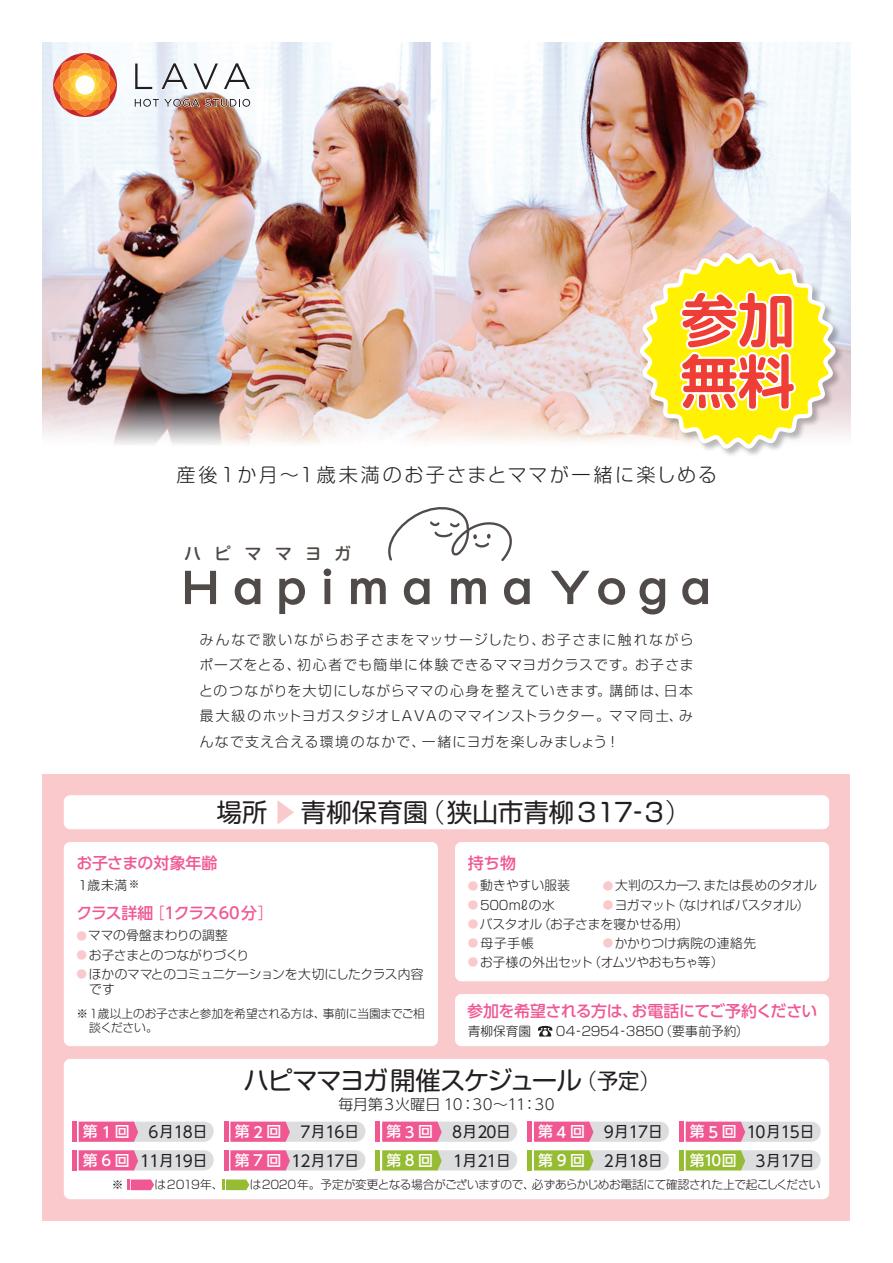
<style>
.page{position:relative;width:893px;height:1263px;background:#fff}
.page>*{position:absolute;margin:0;border:0;box-sizing:border-box;transform-origin:0 0}
.t1{font:25.5px "Soft Go Std";color:#231f20}
.t2{font:25.5px "Soft Go Std";letter-spacing:-.06em;color:#231f20}
.t3{font:300 19.2px "Soft Go Std";letter-spacing:.1em;color:#231f20}
.t4{font:500 16.95px "Soft Go Std";letter-spacing:.755em;color:#504a48}
.t5{font:500 15.9px "UD Shin Go Pr 6 N";letter-spacing:-.02em;color:#f05893}
.t6{font:15.9px "UD Shin Go C Oniz Pr 6 N";letter-spacing:-.06em;color:#231f20}
.t7{font:500 15.9px "UD Shin Go Pr 6 N";letter-spacing:-.075em;color:#f05893}
.t8{font:500 14.85px "UD Shin Go Pr 6 N";color:#fff}
.t9{font:300 14.85px "UD Shin Go Pr 6 N";letter-spacing:-.005em;color:#231f20}
.t10{font:300 13.8px/25.5px "Soft Go Std";letter-spacing:.075em;color:#231f20;text-align:justify}
.t11{font:300 12.75px/14.9px "Soft Go Std";letter-spacing:-.015em;color:#231f20}
.t12{font:300 12.75px "Soft Go Std";letter-spacing:-.035em;color:#231f20}
.t13{font:300 12.75px "Soft Go Std";letter-spacing:.005em;color:#231f20}
.t14{font:300 12.75px "Soft Go Std";letter-spacing:.03em;color:#231f20}
.t15{font:300 12.75px "Soft Go Std";letter-spacing:.01em;color:#231f20}
.t16{font:300 11.7px/13.8px "Soft Go Std";letter-spacing:-.03em;color:#231f20}
.t17{font:10.65px "UD Shin Go Pr 6 N";color:#231f20}
.s1{font-family:"Koz Go Pr 6 N";color:#f9c9cc}
.s2{font-weight:300}
.s3{font-size:10.65px;color:#f9c9cc}
.s4{font-weight:300;font-size:21.3px}
.s5{font-size:21.3px}
.s6{font-family:"UD Shin Go C Oniz Pr 6 N";font-weight:400;font-size:15.9px;color:#231f20}
.s7{font-family:"UD Shin Go C Oniz Pr 6 N";font-weight:400;color:#231f20}
.s8{font-family:"UD Shin Go Pr 6 N";font-weight:500;font-size:14.85px;color:#fff}
.s9{font-size:14.85px}
</style>
<div class="page">
<img style="left:43px;top:43px;width:807px;height:402px">
<div style="left:43px;top:774px;width:807px;height:446px;background:#f9c9cc"></div>
<div style="left:64px;top:795px;width:765px;height:34px;background:#fff;border-radius:6px"></div>
<div style="left:64px;top:1059px;width:765px;height:140px;background:#fff;border-radius:6px"></div>
<div style="left:64px;top:842px;width:374px;height:204px;background:#fff;border-radius:6px"></div>
<div style="left:455px;top:842px;width:374px;height:139px;background:#fff;border-radius:6px"></div>
<div style="left:455px;top:994px;width:374px;height:52px;background:#fff;border-radius:6px"></div>
<svg style="left:388px;top:507px;width:124px;height:54px"></svg>
<svg style="left:235px;top:578px;width:25px;height:27px"></svg>
<svg style="left:404px;top:578px;width:26px;height:27px"></svg>
<svg style="left:279px;top:578px;width:26px;height:36px"></svg>
<svg style="left:324px;top:568px;width:7px;height:36px"></svg>
<svg style="left:351px;top:578px;width:35px;height:26px"></svg>
<svg style="left:504px;top:578px;width:26px;height:27px"></svg>
<svg style="left:640px;top:578px;width:25px;height:36px"></svg>
<svg style="left:598px;top:578px;width:27px;height:27px"></svg>
<svg style="left:551px;top:571px;width:38px;height:33px"></svg>
<svg style="left:185px;top:571px;width:31px;height:33px"></svg>
<svg style="left:682px;top:578px;width:26px;height:27px"></svg>
<svg style="left:451px;top:578px;width:35px;height:26px"></svg>
<svg style="left:538px;top:1026px;width:14px;height:10px"></svg>
<img style="left:724px;top:251px;width:122px;height:204px">
<svg style="left:638px;top:250px;width:200px;height:202px"></svg>
<svg style="left:79px;top:1121px;width:135px;height:21px"></svg>
<div style="left:72px;top:1121px;width:5px;height:21px;background:#f05893"></div>
<svg style="left:230px;top:1121px;width:135px;height:21px"></svg>
<hr style="left:224px;top:1121px;width:4px;height:21px;background:#f05893">
<svg style="left:382px;top:1121px;width:135px;height:21px"></svg>
<hr style="left:376px;top:1121px;width:4px;height:21px;background:#f05893">
<svg style="left:534px;top:1121px;width:135px;height:21px"></svg>
<hr style="left:528px;top:1121px;width:4px;height:21px;background:#f05893">
<svg style="left:686px;top:1121px;width:135px;height:21px"></svg>
<div style="left:679px;top:1121px;width:5px;height:21px;background:#f05893"></div>
<svg style="left:79px;top:1150px;width:135px;height:20px"></svg>
<div style="left:72px;top:1150px;width:5px;height:20px;background:#f05893"></div>
<svg style="left:230px;top:1150px;width:135px;height:20px"></svg>
<hr style="left:224px;top:1150px;width:4px;height:20px;background:#f05893">
<svg style="left:382px;top:1150px;width:135px;height:20px"></svg>
<hr style="left:376px;top:1150px;width:4px;height:20px;background:#96bc33">
<svg style="left:534px;top:1150px;width:135px;height:20px"></svg>
<hr style="left:528px;top:1150px;width:4px;height:20px;background:#96bc33">
<svg style="left:686px;top:1150px;width:135px;height:20px"></svg>
<div style="left:679px;top:1150px;width:5px;height:20px;background:#96bc33"></div>
<svg style="left:223px;top:1179px;width:26px;height:11px"></svg>
<svg style="left:128px;top:1179px;width:26px;height:11px"></svg>
<svg style="left:134px;top:58px;width:117px;height:50px"></svg>
<svg style="left:53px;top:53px;width:64px;height:64px"></svg>
<h2 class="t3" style="left:176px;top:461px;width:542px">産後１か月～１歳未満のお子さまとママが一緒に楽しめる</h2>
<p class="t4" style="left:184px;top:541px;width:169px">ハピママヨガ</p>
<p class="t10" style="left:199px;top:626px;width:496px">みんなで歌いながらお子さまをマッサージしたり、お子さまに触れながらポーズをとる、初心者でも簡単に体験できるママヨガクラスです。お子さまとのつながりを大切にしながらママの心身を整えていきます。講師は、日本最大級のホットヨガスタジオLAVAのママインストラクター。ママ同士、みんなで支え合える環境のなかで、一緒にヨガを楽しみましょう！</p>
<h1 class="t1" style="left:217px;top:794px;width:475px">場所<span class="s1">▶</span>青柳保育園<span class="s2">（</span>狭山市青柳317-3<span class="s2">）</span></h1>
<p class="t5" style="left:77px;top:850px;width:143px">お子さまの対象年齢</p>
<p class="t11" style="left:77px;top:877px;width:52px">１歳未満</p>
<p class="t17" style="left:129px;top:875px;width:12px">※</p>
<p class="t7" style="left:77px;top:900px;width:199px">クラス詳細<span class="s2">［</span>１クラス60 分<span class="s2">］</span></p>
<p class="t13" style="left:77px;top:926px;width:153px"><span class="s3">●</span>ママの骨盤まわりの調整</p>
<p class="t12" style="left:77px;top:945px;width:174px"><span class="s3">●</span> お子さまとのつながりづくり</p>
<p class="t11" style="left:89px;top:965px;width:336px;text-indent:-13px"><span class="s3">●</span> ほかのママとのコミュニケーションを大切にしたクラス内容です</p>
<p class="t16" style="left:89px;top:1006px;width:337px;text-indent:-13px">※１歳以上のお子さまと参加を希望される方は、事前に当園までご相談ください。</p>
<p class="t5" style="left:468px;top:850px;width:50px">持ち物</p>
<p class="t15" style="left:468px;top:876px;width:104px"><span class="s3">●</span> 動きやすい服装</p>
<p class="t11" style="left:603px;top:877px;width:216px"><span class="s3">●</span> 大判のスカーフ、または長めのタオル</p>
<p class="t11" style="left:468px;top:896px;width:89px"><span class="s3">●</span> 500mℓの水</p>
<p class="t11" style="left:603px;top:896px;width:208px"><span class="s3">●</span>ヨガマット（なければバスタオル）</p>
<p class="t11" style="left:468px;top:934px;width:68px"><span class="s3">●</span> 母子手帳</p>
<p class="t14" style="left:603px;top:934px;width:155px"><span class="s3">●</span>かかりつけ病院の連絡先</p>
<p class="t11" style="left:468px;top:954px;width:257px"><span class="s3">●</span> お子様の外出セット（オムツやおもちゃ等）</p>
<p class="t11" style="left:468px;top:915px;width:222px"><span class="s3">●</span>バスタオル（お子さまを寝かせる用）</p>
<p class="t5" style="left:467px;top:997px;width:352px">参加を希望される方は、お電話にてご予約ください</p>
<p class="t11" style="left:468px;top:1023px;width:65px">青柳保育園</p>
<p class="t11" style="left:556px;top:1023px;width:194px">04-2954-3850（要事前予約）</p>
<h1 class="t2" style="left:244px;top:1062px;width:419px">ハピママヨガ開催スケジュール<span class="s4">（</span><span class="s5">予定</span><span class="s4">）</span></h1>
<p class="t9" style="left:338px;top:1092px;width:218px">毎月第３火曜日 10：30～11：30</p>
<p class="t8" style="left:83px;top:1119px;width:125px">第 1 回 <span class="s6">6</span><span class="s7">月</span><span class="s6">18</span><span class="s7">日</span></p>
<p class="t8" style="left:235px;top:1119px;width:125px">第 2 回 <span class="s6">7</span><span class="s7">月</span><span class="s6">16</span><span class="s7">日</span></p>
<p class="t8" style="left:386px;top:1119px;width:125px">第 3 回 <span class="s6">8</span><span class="s7">月</span><span class="s6">20</span><span class="s7">日</span></p>
<p class="t8" style="left:538px;top:1119px;width:125px">第 4 回 <span class="s6">9</span><span class="s7">月</span><span class="s6">17</span><span class="s7">日</span></p>
<p class="t6" style="left:690px;top:1119px;width:125px"><span class="s8">第 5 回</span> 10<span class="s9">月</span>15<span class="s9">日</span></p>
<p class="t6" style="left:83px;top:1148px;width:125px"><span class="s8">第 6 回</span> 11<span class="s9">月</span>19<span class="s9">日</span></p>
<p class="t6" style="left:235px;top:1148px;width:125px"><span class="s8">第 7 回</span> 12<span class="s9">月</span>17<span class="s9">日</span></p>
<p class="t8" style="left:386px;top:1148px;width:125px">第 8 回 <span class="s6">1</span><span class="s7">月</span><span class="s6">21</span><span class="s7">日</span></p>
<p class="t8" style="left:538px;top:1148px;width:125px">第 9 回 <span class="s6">2</span><span class="s7">月</span><span class="s6">18</span><span class="s7">日</span></p>
<p class="t8" style="left:690px;top:1148px;width:125px">第10回 <span class="s6">3</span><span class="s7">月</span><span class="s6">17</span><span class="s7">日</span></p>
<p class="t16" style="left:112px;top:1177px;width:13px">※</p>
<p class="t16" style="left:155px;top:1177px;width:71px">は2019年、</p>
<p class="t16" style="left:250px;top:1177px;width:572px">は2020年。予定が変更となる場合がございますので、必ずあらかじめお電話にて確認された上で起こしください</p>
</div>
